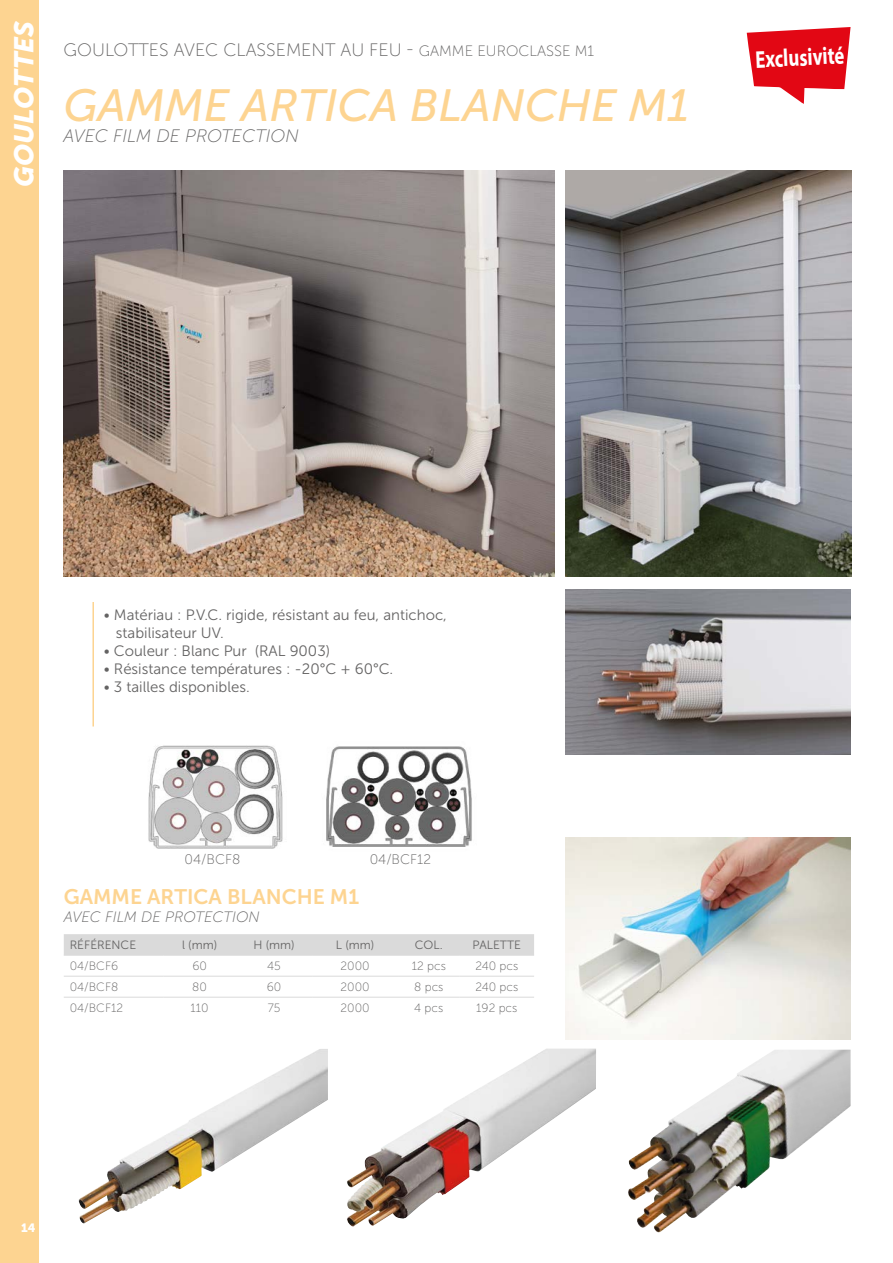
<style>
.page{position:relative;width:893px;height:1263px;background:#fff}
.page>*{position:absolute;margin:0;border:0;box-sizing:border-box;transform-origin:0 0}
.t1{font:italic 45px "Museo Sans 500";color:#fdd491}
.t2{font:italic 27px "Museo Sans 900";letter-spacing:-.005em;color:#fff}
.t3{font:700 24.45px "Myriad Pro";color:#fff;scale:.77 1}
.t4{font:21px "Museo Sans 700";color:#fdd491}
.t5{font:18px "Museo Sans 100";color:#646363}
.t6{font:italic 18px "Museo Sans 100";color:#646363}
.t7{font:15px/18px "Museo Sans 300";color:#646363}
.t8{font:italic 15px "Museo Sans 100";color:#646363}
.t9{font:13.8px "Museo Sans 100";color:#646363}
.t10{font:12px "Museo Sans 100";color:#646363}
.t11{font:12px "Museo Sans 300";color:#646363}
.t12{font:12px "Museo Sans 900";color:#fff}
.s1{font-size:15px}
</style>
<div class="page">
<hr style="left:92px;top:602px;width:2px;height:124px;background:#fdd491">
<div style="left:0;top:0;width:39px;height:1263px;background:#fdd491"></div>
<img style="left:565px;top:171px;width:287px;height:405px">
<img style="left:64px;top:171px;width:490px;height:405px">
<img style="left:565px;top:590px;width:285px;height:165px">
<img style="left:565px;top:838px;width:285px;height:201px">
<img style="left:78px;top:1049px;width:250px;height:174px">
<img style="left:347px;top:1048px;width:249px;height:179px">
<img style="left:628px;top:1050px;width:223px;height:183px">
<img style="left:326px;top:746px;width:146px;height:101px">
<img style="left:148px;top:745px;width:135px;height:104px">
<div style="left:64px;top:934px;width:470px;height:21px;background:#dadada"></div>
<hr style="left:64px;top:976px;width:99px;height:1px;background:#dadada">
<hr style="left:163px;top:976px;width:73px;height:1px;background:#dadada">
<hr style="left:236px;top:976px;width:76px;height:1px;background:#dadada">
<hr style="left:312px;top:976px;width:86px;height:1px;background:#dadada">
<hr style="left:398px;top:976px;width:62px;height:1px;background:#dadada">
<hr style="left:460px;top:976px;width:74px;height:1px;background:#dadada">
<hr style="left:64px;top:955px;width:99px;height:1px;background:#dadada">
<hr style="left:163px;top:955px;width:73px;height:1px;background:#dadada">
<hr style="left:236px;top:955px;width:76px;height:1px;background:#dadada">
<hr style="left:312px;top:955px;width:86px;height:1px;background:#dadada">
<hr style="left:398px;top:955px;width:62px;height:1px;background:#dadada">
<hr style="left:460px;top:955px;width:74px;height:1px;background:#dadada">
<hr style="left:64px;top:997px;width:99px;height:1px;background:#dadada">
<hr style="left:163px;top:997px;width:73px;height:1px;background:#dadada">
<hr style="left:236px;top:997px;width:76px;height:1px;background:#dadada">
<hr style="left:312px;top:997px;width:86px;height:1px;background:#dadada">
<hr style="left:398px;top:997px;width:62px;height:1px;background:#dadada">
<hr style="left:460px;top:997px;width:74px;height:1px;background:#dadada">
<svg style="left:747px;top:27px;width:103px;height:77px"></svg>
<h2 class="t2" style="left:9px;top:187px;width:167px;rotate:-90deg">GOULOTTES</h2>
<p class="t5" style="left:64px;top:40px;width:532px">GOULOTTES AVEC CLASSEMENT AU FEU - <span class="s1">GAMME EUROCLASSE M1</span></p>
<h3 class="t3" style="left:754px;top:44px;width:117px;rotate:-3deg">Exclusivité</h3>
<h1 class="t1" style="left:64px;top:81px;width:627px">GAMME ARTICA BLANCHE M1</h1>
<p class="t6" style="left:64px;top:127px;width:237px">AVEC FILM DE PROTECTION</p>
<p class="t7" style="left:116px;top:606px;width:332px;text-indent:-12px">• Matériau : P.V.C. rigide, résistant au feu, antichoc, stabilisateur UV.</p>
<p class="t7" style="left:104px;top:642px;width:228px">• Couleur : Blanc Pur (RAL 9003)</p>
<p class="t7" style="left:104px;top:660px;width:291px">• Résistance températures : -20°C + 60°C.</p>
<p class="t7" style="left:104px;top:678px;width:147px">• 3 tailles disponibles.</p>
<p class="t9" style="left:185px;top:851px;width:57px">04/BCF8</p>
<p class="t9" style="left:370px;top:851px;width:63px">04/BCF12</p>
<h3 class="t4" style="left:64px;top:885px;width:297px">GAMME ARTICA BLANCHE M1</h3>
<p class="t8" style="left:64px;top:909px;width:197px">AVEC FILM DE PROTECTION</p>
<p class="t11" style="left:70px;top:938px;width:68px">RÉFÉRENCE</p>
<p class="t11" style="left:182px;top:938px;width:37px">l (mm)</p>
<p class="t11" style="left:253px;top:938px;width:43px">H (mm)</p>
<p class="t11" style="left:336px;top:938px;width:40px">L (mm)</p>
<p class="t11" style="left:415px;top:938px;width:29px">COL.</p>
<p class="t11" style="left:473px;top:938px;width:50px">PALETTE</p>
<p class="t10" style="left:70px;top:960px;width:50px">04/BCF6</p>
<p class="t10" style="left:192px;top:960px;width:16px">60</p>
<p class="t10" style="left:267px;top:960px;width:15px">45</p>
<p class="t10" style="left:341px;top:960px;width:31px">2000</p>
<p class="t10" style="left:412px;top:960px;width:36px">12 pcs</p>
<p class="t10" style="left:475px;top:960px;width:45px">240 pcs</p>
<p class="t10" style="left:70px;top:981px;width:50px">04/BCF8</p>
<p class="t10" style="left:192px;top:981px;width:16px">80</p>
<p class="t10" style="left:267px;top:981px;width:16px">60</p>
<p class="t10" style="left:341px;top:981px;width:31px">2000</p>
<p class="t10" style="left:414px;top:981px;width:31px">8 pcs</p>
<p class="t10" style="left:475px;top:981px;width:45px">240 pcs</p>
<p class="t10" style="left:70px;top:1002px;width:55px">04/BCF12</p>
<p class="t10" style="left:191px;top:1002px;width:20px">110</p>
<p class="t10" style="left:268px;top:1002px;width:14px">75</p>
<p class="t10" style="left:341px;top:1002px;width:31px">2000</p>
<p class="t10" style="left:414px;top:1002px;width:31px">4 pcs</p>
<p class="t10" style="left:476px;top:1002px;width:43px">192 pcs</p>
<p class="t12" style="left:21px;top:1221px;width:16px">14</p>
</div>
